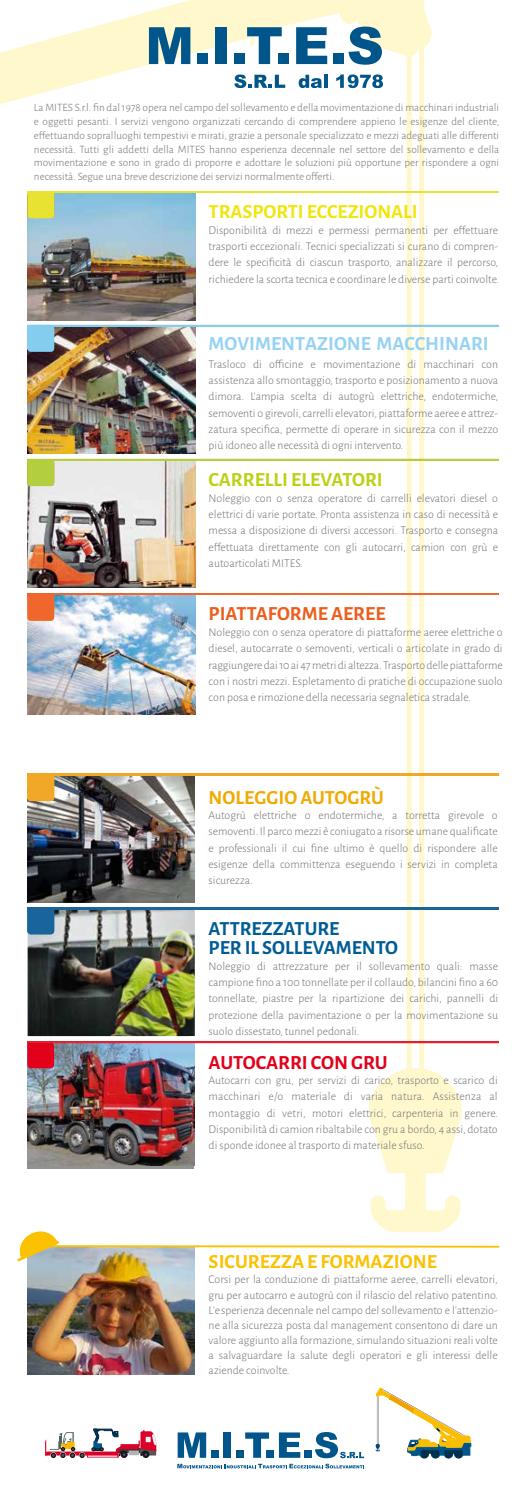
<style>
.page{position:relative;width:532px;height:1489px;background:#fff}
.page>*{position:absolute;margin:0;border:0;box-sizing:border-box;transform-origin:0 0}
.t1{font:700 20px/19.6px "Alegreya Sans";color:#005c95}
.t2{font:700 20px "Alegreya Sans";color:#96d2f4}
.t3{font:700 20px "Alegreya Sans";color:#fcc100}
.t4{font:700 20px "Alegreya Sans";color:#f1e50f}
.t5{font:700 20px "Alegreya Sans";color:#bcd016}
.t6{font:700 20px "Alegreya Sans";color:#ec5e1e}
.t7{font:700 20px "Alegreya Sans";color:#e2001a}
.t8{font:700 20px "Alegreya Sans";letter-spacing:.005em;color:#f1aa04}
.t9{font:300 11.88px/16.2px "Alegreya Sans";color:#707172;text-align:justify}
.t10{font:300 11.25px/13.8px "Alegreya Sans";color:#707172;text-align:justify}
</style>
<div class="page">
<svg style="left:0;top:48px;width:17px;height:56px"></svg>
<img style="left:28px;top:1261px;width:166px;height:113px">
<svg style="left:45px;top:1428px;width:111px;height:29px"></svg>
<svg style="left:375px;top:1387px;width:95px;height:70px"></svg>
<svg style="left:177px;top:1432px;width:29px;height:25px"></svg>
<div style="left:211px;top:1450px;width:7px;height:7px;background:#00558a"></div>
<div style="left:223px;top:1432px;width:8px;height:25px;background:#00558a"></div>
<div style="left:236px;top:1450px;width:8px;height:7px;background:#00558a"></div>
<svg style="left:245px;top:1432px;width:24px;height:25px"></svg>
<div style="left:266px;top:1450px;width:8px;height:7px;background:#00558a"></div>
<svg style="left:279px;top:1432px;width:21px;height:25px"></svg>
<div style="left:304px;top:1450px;width:7px;height:7px;background:#00558a"></div>
<svg style="left:315px;top:1432px;width:49px;height:25px"></svg>
<svg style="left:177px;top:1463px;width:187px;height:5px"></svg>
<img style="left:17px;top:0;width:483px;height:1261px">
<p class="t10" style="left:34px;top:100px;width:466px">La MITES S.r.l. fin dal 1978 opera nel campo del sollevamento e della movimentazione di macchinari industriali e oggetti pesanti. I servizi vengono organizzati cercando di comprendere appieno le esigenze del cliente, effettuando sopralluoghi tempestivi e mirati, grazie a personale specializzato e mezzi adeguati alle differenti necessità. Tutti gli addetti della MITES hanno esperienza decennale nel settore del sollevamento e della movimentazione e sono in grado di proporre e adottare le soluzioni più opportune per rispondere a ogni necessità. Segue una breve descrizione dei servizi normalmente offerti.</p>
<h1 class="t4" style="left:208px;top:197px;width:211px">TRASPORTI ECCEZIONALI</h1>
<p class="t9" style="left:208px;top:222px;width:292px">Disponibilità di mezzi e permessi permanenti per effettuare trasporti eccezionali. Tecnici specializzati si curano di compren&shy;dere le specificità di ciascun trasporto, analizzare il percorso, richiedere la scorta tecnica e coordinare le diverse parti coinvolte.</p>
<h1 class="t2" style="left:208px;top:329px;width:281px">MOVIMENTAZIONE MACCHINARI</h1>
<p class="t9" style="left:208px;top:355px;width:291px">Trasloco di officine e movimentazione di macchinari con assistenza allo smontaggio, trasporto e posizionamento a nuova dimora. L'ampia scelta di autogrù elettriche, endotermiche, semoventi o girevoli, carrelli elevatori, piattaforme aeree e attrez&shy;zatura specifica, permette di operare in sicurezza con il mezzo più idoneo alle necessità di ogni intervento.</p>
<h1 class="t5" style="left:208px;top:465px;width:175px">CARRELLI ELEVATORI</h1>
<p class="t9" style="left:208px;top:489px;width:291px">Noleggio con o senza operatore di carrelli elevatori diesel o elettrici di varie portate. Pronta assistenza in caso di necessità e messa a disposizione di diversi accessori. Trasporto e consegna effettuata direttamente con gli autocarri, camion con grù e autoarticolati MITES.</p>
<h1 class="t6" style="left:208px;top:599px;width:178px">PIATTAFORME AEREE</h1>
<p class="t9" style="left:208px;top:623px;width:295px">Noleggio con o senza operatore di piattaforme aeree elettriche o diesel, autocarrate o semoventi, verticali o articolate in grado di raggiungere dai 10 ai 47 metri di altezza. Trasporto delle piattaforme con i nostri mezzi. Espletamento di pratiche di occupazione suolo con posa e rimozione della necessaria segnaletica stradale.</p>
<h1 class="t8" style="left:208px;top:782px;width:177px">NOLEGGIOAUTOGRÙ</h1>
<p class="t9" style="left:208px;top:806px;width:290px">Autogrù elettriche o endotermiche, a torretta girevole o semoventi. Il parco mezzi è coniugato a risorse umane qualificate e professionali il cui fine ultimo è quello di rispondere alle esigenze della committenza eseguendo i servizi in completa sicurezza.</p>
<h1 class="t1" style="left:208px;top:917px;width:191px">ATTREZZATURE<br>PER IL SOLLEVAMENTO</h1>
<p class="t9" style="left:208px;top:957px;width:291px">Noleggio di attrezzature per il sollevamento quali: masse campione fino a 100 tonnellate per il collaudo, bilancini fino a 60 tonnellate, piastre per la ripartizione dei carichi, pannelli di protezione della pavimentazione o per la movimentazione su suolo dissestato, tunnel pedonali.</p>
<h1 class="t7" style="left:208px;top:1047px;width:180px">AUTOCARRI CON GRU</h1>
<p class="t9" style="left:208px;top:1071px;width:291px">Autocarri con gru, per servizi di carico, trasporto e scarico di macchinari e/o materiale di varia natura. Assistenza al montaggio di vetri, motori elettrici, carpenteria in genere.<br>Disponibilità di camion ribaltabile con gru a bordo, 4 assi, dotato di sponde idonee al trasporto di materiale sfuso.</p>
<h1 class="t3" style="left:208px;top:1246px;width:230px">SICUREZZA E FORMAZIONE</h1>
<p class="t9" style="left:208px;top:1270px;width:291px">Corsi per la conduzione di piattaforme aeree, carrelli elevatori, gru per autocarro e autogrù con il rilascio del relativo patentino.</p>
<p class="t9" style="left:208px;top:1302px;width:290px;line-height:15px">L'esperienza decennale nel campo del sollevamento e l'attenzio&shy;ne alla sicurezza posta dal management consentono di dare un valore aggiunto alla formazione, simulando situazioni reali volte a salvaguardare la salute degli operatori e gli interessi delle aziende coinvolte.</p>
</div>
